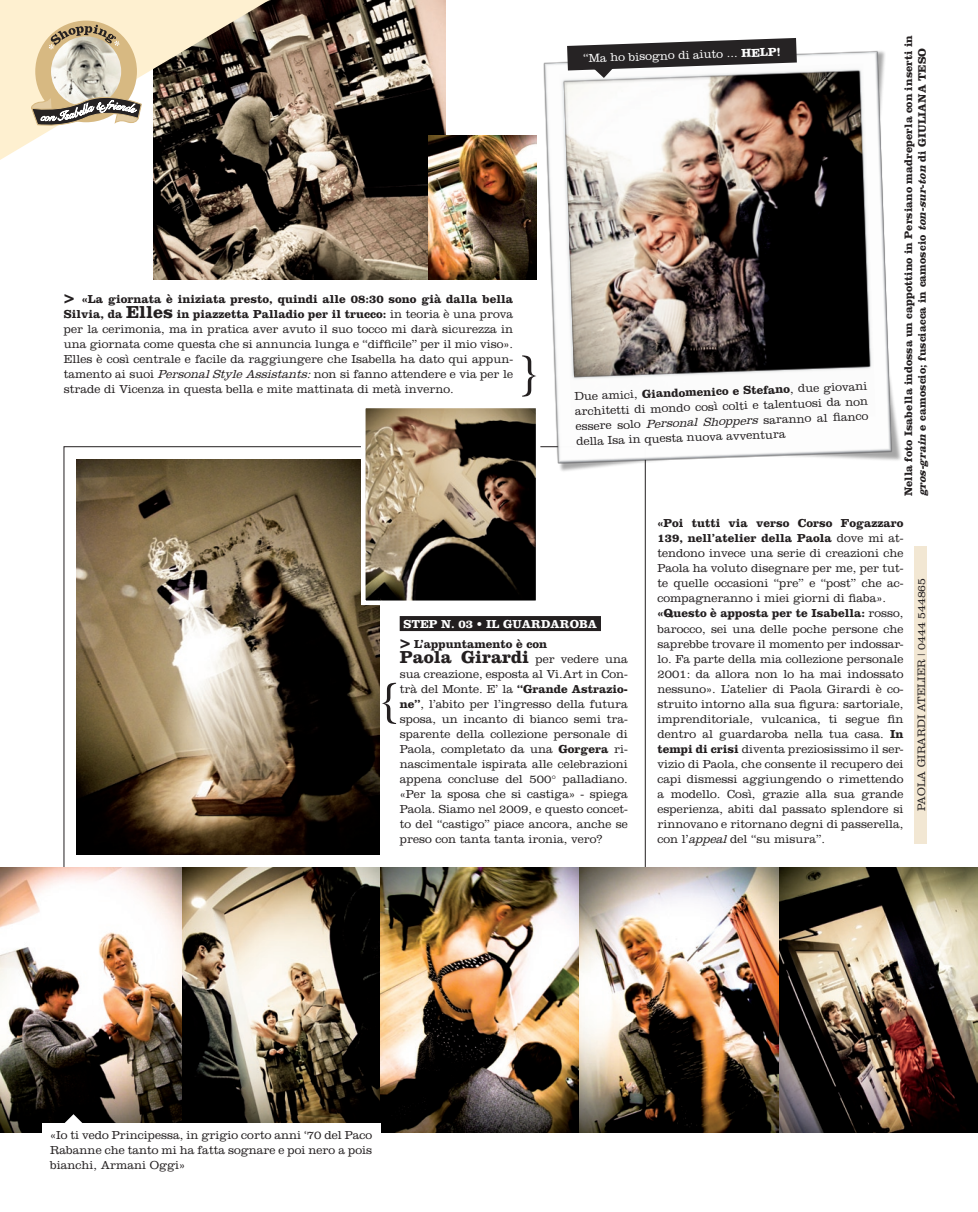
<style>
.page{position:relative;width:978px;height:1212px;background:#fff}
.page>*{position:absolute;margin:0;border:0;box-sizing:border-box;transform-origin:0 0}
.t1{font:700 18px "Clarendon";color:#231f20}
.t2{font:300 12px/15px "Clarendon";color:#231f20;text-align:justify}
.t3{font:700 12px/19.5px "Clarendon";color:#fff}
.t4{font:300 12px "Clarendon";color:#fff}
.t5{font:700 11.25px/13.5px "Clarendon";letter-spacing:.01em;color:#231f20}
.t6{font:300 11.25px "Clarendon";color:#231f20}
.s1{font-weight:700;font-size:18px}
.s2{font-weight:700}
.s3{font-style:italic}
.s4{font-size:18px;color:#231f20}
.s5{color:#231f20}
.s6{font-weight:300;font-size:12px}
</style>
<div class="page">
<img style="left:153px;top:0;width:293px;height:279px">
<div style="left:400px;top:616px;width:201px;height:15px;background:#231f20"></div>
<img style="left:77px;top:459px;width:303px;height:396px">
<img style="left:182px;top:867px;width:199px;height:256px">
<img style="left:0;top:867px;width:182px;height:265px">
<img style="left:381px;top:867px;width:597px;height:265px">
<img style="left:367px;top:410px;width:167px;height:189px">
<div style="left:361px;top:404px;width:179px;height:201px;border:5px solid #fff"></div>
<img style="left:429px;top:135px;width:71px;height:144px">
<img style="left:500px;top:50px;width:401px;height:454px">
<svg style="left:567px;top:38px;width:230px;height:40px"></svg>
<svg style="left:64px;top:1114px;width:19px;height:9px"></svg>
<div style="left:42px;top:1123px;width:339px;height:60px;background:#fff"></div>
<div style="left:914px;top:546px;width:13px;height:297px;background:#f2e7d3"></div>
<svg style="left:522px;top:355px;width:14px;height:42px"></svg>
<svg style="left:382px;top:683px;width:14px;height:41px"></svg>
<svg style="left:0;top:0;width:269px;height:160px;background:#b5aa97"></svg>
<p class="t2" style="left:64px;top:291px;width:451px"><span class="s1">&gt;</span> <span class="s2">«La giornata è iniziata presto, quindi alle 08:30 sono già dalla bella Silvia, da</span> <span class="s1">Elles</span> <span class="s2">in piazzetta Palladio per il trucco:</span> in teoria è una prova per la cerimonia, ma in pratica aver avuto il suo tocco mi darà sicurezza in una giornata come questa che si annuncia lunga e “difficile” per il mio viso».<br>Elles è così centrale e facile da raggiungere che Isabella ha dato qui appun&shy;tamento ai suoi <span class="s3">PersonalStyleAssistants:</span>non si fanno attendere e via per le strade di Vicenza in questa bella e mite mattinata di metà inverno.</p>
<p class="t4" style="left:583px;top:51px;width:199px;rotate:-2deg">“Ma ho bisogno di aiuto ... <span class="s2">HELP!</span></p>
<p class="t5" style="left:901px;top:496px;width:463px;rotate:-90deg">Nella foto Isabella indossa un cappottino in Persiano madreperla con inserti in <span class="s3">gros-grain</span> e camoscio; fusciacca in camoscio <span class="s3">ton-sur-ton</span> di GIULIANA TESO</p>
<p class="t2" style="left:574px;top:389px;width:295px;rotate:-2deg">Due amici, <span class="s2">Giandomenico e Stefano</span>, due giovani architetti di mondo così colti e talentuosi da non essere solo <span class="s3">Personal Shoppers</span> saranno al fi anco della Isa in questa nuova avventura</p>
<p class="t3" style="left:400px;top:614px;width:199px;text-indent:4px">Step n. 03 • IL GUARDAROBA <span class="s4">&gt;</span> <span class="s5">L’appuntamento è con</span></p>
<h1 class="t1" style="left:400px;top:646px;width:230px">Paola Girardi <span class="s6">per vedere una</span></h1>
<p class="t2" style="left:400px;top:666px;width:230px">sua creazione, esposta al Vi.Art in Con&shy;trà del Monte. E’ la <span class="s2">“Grande Astrazio&shy;ne”</span>, l’abito per l’ingresso della futura sposa, un incanto di bianco semi tra&shy;sparente della collezione personale di Paola, completato da una <span class="s2">Gorgera</span> ri&shy;nascimentale ispirata alle celebrazioni appena concluse del 500° palladiano. «Per la sposa che si castiga» - spiega Paola. Siamo nel 2009, e questo concet&shy;to del “castigo” piace ancora, anche se preso con tanta tanta ironia, vero?</p>
<p class="t2" style="left:657px;top:516px;width:248px;text-align:left"><span class="s2">«Poi tutti via verso Corso Fogazzaro 139, nell’atelier della Paola</span> dove mi at&shy;tendono invece una serie di creazioni che Paola ha voluto disegnare per me, per tut&shy;te quelle occasioni “pre” e “post” che ac&shy;compagneranno i miei giorni di fiaba». <span class="s2">«Questo è apposta per te Isabella:</span> rosso, barocco, sei una delle poche persone che saprebbe trovare il momento per indossar&shy;lo. Fa parte della mia collezione personale 2001: da allora non lo ha mai indossato nessuno». L’atelier di Paola Girardi è co&shy;struito intorno alla sua figura: sartoriale, imprenditoriale, vulcanica, ti segue fin dentro al guardaroba nella tua casa. <span class="s2">In tempi di crisi</span> diventa preziosissimo il ser&shy;vizio di Paola, che consente il recupero dei capi dismessi aggiungendo o rimettendo a modello. Così, grazie alla sua grande esperienza, abiti dal passato splendore si rinnovano e ritornano degni di passerella, con l’<span class="s3">appeal</span>del “su misura”.</p>
<p class="t6" style="left:915px;top:811px;width:235px;rotate:-90deg">paola girardi atelier | 0444 544865</p>
<p class="t2" style="left:50px;top:1127px;width:323px">«Io ti vedo Principessa, in grigio corto anni ‘70 del Paco Rabanne che tanto mi ha fatta sognare e poi nero a pois bianchi, Armani Oggi»</p>
</div>
